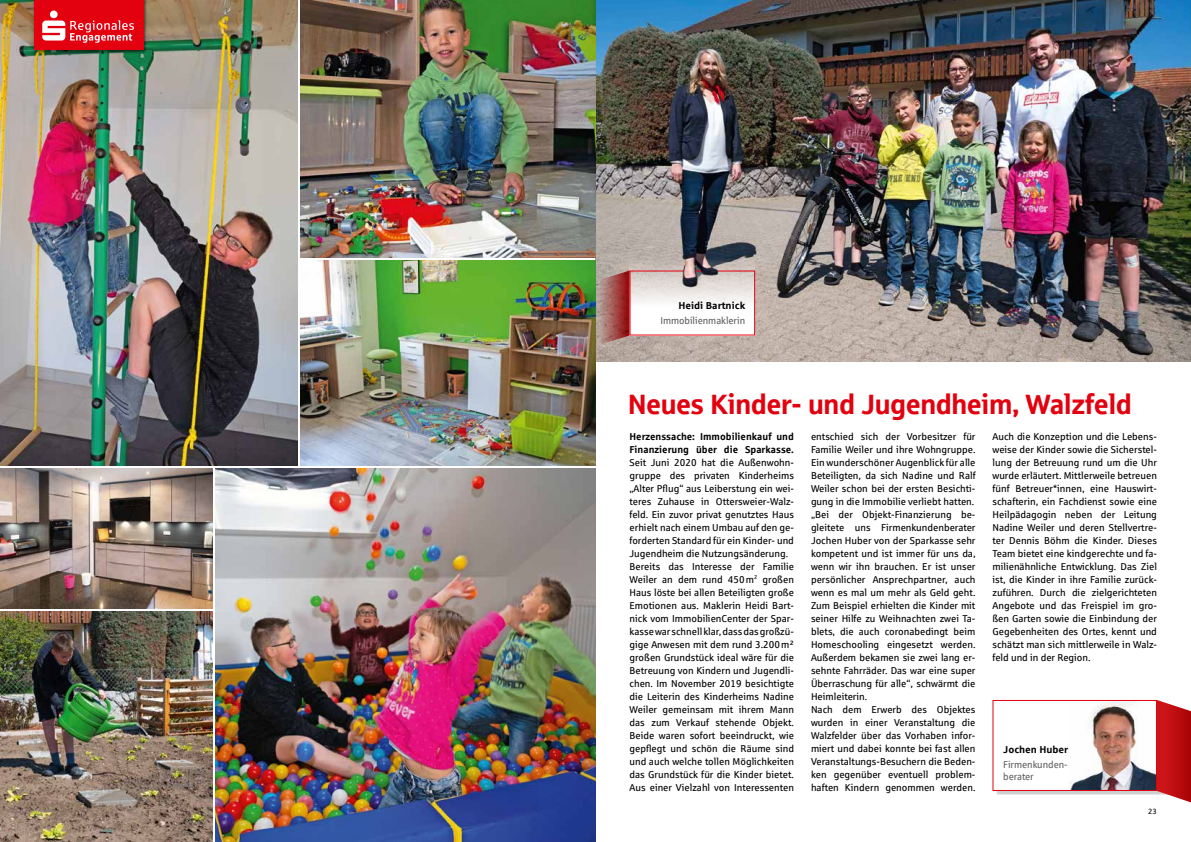
<style>
.page{position:relative;width:1191px;height:842px;background:#fff}
.page>*{position:absolute;margin:0;border:0;box-sizing:border-box;transform-origin:0 0}
.t1{font:28px "Sparkasse Head";letter-spacing:.01em;color:#e3000f}
.t2{font:10px/13px "Sparkasse Rg";color:#000}
.t3{font:700 10px/13px "Sparkasse Rg";color:#000}
.t4{font:10px/11.9px "Sparkasse Rg";letter-spacing:-.005em;color:#636362;scale:.95 1}
.t5{font:7.5px "Sparkasse Rg";color:#000}
</style>
<div class="page">
<svg style="left:996px;top:700px;width:195px;height:103px"></svg>
<img style="left:1068px;top:702px;width:87px;height:87px">
<img style="left:0;top:0;width:298px;height:465px">
<img style="left:215px;top:468px;width:380px;height:374px">
<img style="left:595px;top:0;width:596px;height:361px">
<img style="left:300px;top:0;width:295px;height:257px">
<img style="left:300px;top:260px;width:295px;height:205px">
<img style="left:0;top:468px;width:213px;height:140px">
<img style="left:0;top:611px;width:213px;height:231px">
<svg style="left:629px;top:244px;width:126px;height:89px"></svg>
<div style="left:29px;top:0;width:119px;height:55px;background:#000;opacity:.3"></div>
<div style="left:34px;top:0;width:109px;height:50px;background:#e3000f"></div>
<svg style="left:42px;top:11px;width:92px;height:32px"></svg>
<div style="left:992px;top:700px;width:165px;height:91px;border:1px solid #e3000f"></div>
<svg style="left:595px;top:270px;width:34px;height:76px;background:#a36761"></svg>
<img style="left:670px;top:247px;width:56px;height:46px">
<p class="t3" style="left:678px;top:299px;width:68px">Heidi Bartnick</p>
<p class="t4" style="left:660px;top:314px;width:91px">Immobilienmaklerin</p>
<h1 class="t1" style="left:628px;top:386px;width:505px">Neues Kinder- und Jugendheim, Walzfeld</h1>
<p class="t2" style="left:992px;top:429px;width:166px;text-align:justify">Auch die Konzeption und die Lebens&shy;weise der Kinder sowie die Sicherstel&shy;lung der Betreuung rund um die Uhr wurde erläutert. Mittlerweile betreuen fünf Betreuer*innen, eine Hauswirt&shy;schafterin, ein Fachdienst sowie eine Heilpädagogin neben der Leitung Nadine Weiler und deren Stellvertre&shy;ter Dennis Böhm die Kinder. Dieses Team bietet eine kindgerechte und fa&shy;milienähnliche Entwicklung. Das Ziel ist, die Kinder in ihre Familie zurück&shy;zuführen. Durch die zielgerichteten Angebote und das Freispiel im gro&shy;ßen Garten sowie die Einbindung der Gegebenheiten des Ortes, kennt und schätzt man sich mittlerweile in Walz&shy;feld und in der Region.</p>
<p class="t3" style="left:629px;top:429px;width:166px">Herzenssache: Immobilienkauf und<br>Finanzierung über die Sparkasse.</p>
<p class="t2" style="left:629px;top:455px;width:166px">Seit Juni 2020 hat die Außenwohn&shy;gruppe des privaten Kinderheims „Alter Pflug“ aus Leiberstung ein wei&shy;teres Zuhause in Ottersweier-Walz&shy;feld. Ein zuvor privat genutztes Haus erhielt nach einem Umbau auf den ge&shy;forderten Standard für ein Kinder- und Jugendheim die Nutzungsänderung.<br>Bereits das Interesse der Familie Weiler an dem rund 450m<sup>2</sup> großen Haus löste bei allen Beteiligten große Emotionen aus. Maklerin Heidi Bart&shy;nick vom ImmobilienCenter der Spar&shy;kasse war schnell klar, dass das großzü&shy;gige Anwesen mit dem rund 3.200m² großen Grundstück ideal wäre für die Betreuung von Kindern und Jugendli&shy;chen. Im November 2019 besichtigte die Leiterin des Kinderheims Nadine Weiler gemeinsam mit ihrem Mann das zum Verkauf stehende Objekt.<br>Beide waren sofort beeindruckt, wie gepflegt und schön die Räume sind und auch welche tollen Möglichkeiten das Grundstück für die Kinder bietet.<br>Aus einer Vielzahl von Interessenten</p>
<p class="t2" style="left:811px;top:429px;width:166px">entschied sich der Vorbesitzer für Familie Weiler und ihre Wohngruppe.<br>Ein wunderschöner Augenblick für alle Beteiligten, da sich Nadine und Ralf Weiler schon bei der ersten Besichti&shy;gung in die Immobilie verliebt hatten. „Bei der Objekt-Finanzierung be&shy;gleitete uns Firmenkundenberater Jochen Huber von der Sparkasse sehr kompetent und ist immer für uns da, wenn wir ihn brauchen. Er ist unser persönlicher Ansprechpartner, auch wenn es mal um mehr als Geld geht.<br>Zum Beispiel erhielten die Kinder mit seiner Hilfe zu Weihnachten zwei Ta&shy;blets, die auch coronabedingt beim Homeschooling eingesetzt werden.<br>Außerdem bekamen sie zwei lang er&shy;sehnte Fahrräder. Das war eine super Überraschung für alle“, schwärmt die Heimleiterin.<br>Nach dem Erwerb des Objektes wurden in einer Veranstaltung die Walzfelder über das Vorhaben infor&shy;miert und dabei konnte bei fast allen Veranstaltungs-Besuchern die Beden&shy;ken gegenüber eventuell problem&shy;haften Kindern genommen werden.</p>
<p class="t3" style="left:1003px;top:743px;width:66px">Jochen Huber</p>
<p class="t4" style="left:1003px;top:758px;width:69px">Firmenkunden&shy;berater</p>
<p class="t5" style="left:1148px;top:806px;width:10px">23</p>
</div>
